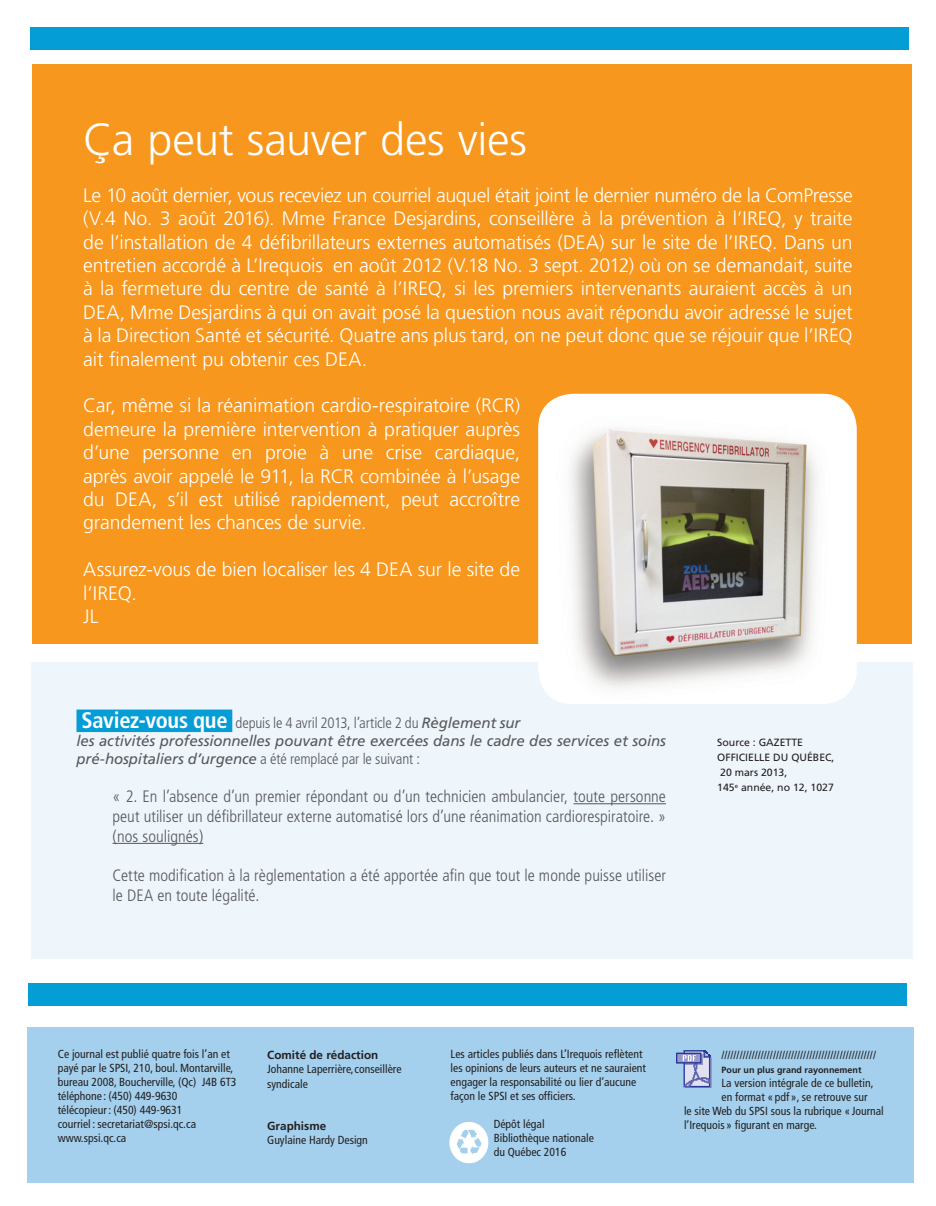
<style>
.page{position:relative;width:936px;height:1206px;background:#fff}
.page>*{position:absolute;margin:0;border:0;box-sizing:border-box;transform-origin:0 0}
.t1{font:300 45px "Frutiger";letter-spacing:-.005em;color:#fff}
.t2{font:300 19.5px/23.4px "Frutiger";letter-spacing:-.005em;color:#fff;text-align:justify}
.t3{font:300 condensed 16.5px/19.8px "Frutiger";color:#57585a;text-align:justify}
.t4{font:italic 15px/18px "Frutiger";letter-spacing:-.005em;color:#57585a}
.t5{font:condensed 11.7px/14.1px "Frutiger";color:#231f20}
.t6{font:700 11.7px "Frutiger";color:#231f20}
.t7{font:10.5px/15px "Frutiger";color:#231f20}
.t8{font:700 9px "Frutiger";color:#231f20}
.s1{font-weight:700;font-style:normal;font-stretch:condensed;font-size:22.5px;color:#fff}
.s2{font-weight:300;font-style:normal;font-stretch:condensed}
</style>
<div class="page">
<div style="left:27px;top:1027px;width:887px;height:156px;background:#a4d0ed"></div>
<div style="left:32px;top:662px;width:882px;height:296px;background:#eef5fb"></div>
<img style="left:449px;top:1121px;width:40px;height:42px">
<div style="left:685px;top:1057px;width:27px;height:31px;background:#9a98ca"></div>
<svg style="left:678px;top:1055px;width:5px;height:7px"></svg>
<div style="left:676px;top:1053px;width:26px;height:11px;border:1px solid #263996"></div>
<svg style="left:683px;top:1050px;width:28px;height:38px"></svg>
<div style="left:30px;top:27px;width:879px;height:23px;background:#059dd6"></div>
<div style="left:29px;top:983px;width:878px;height:23px;background:#059dd6"></div>
<div style="left:32px;top:64px;width:880px;height:580px;background:#f7971d"></div>
<div style="left:76px;top:710px;width:156px;height:22px;background:#059dd6"></div>
<hr style="left:573px;top:803px;width:93px;height:1px;background:#57585a">
<hr style="left:112px;top:843px;width:91px;height:1px;background:#57585a">
<img style="left:538px;top:394px;width:319px;height:310px">
<h1 class="t1" style="left:83px;top:114px;width:445px">Ça peut sauver des vies</h1>
<p class="t2" style="left:83px;top:183px;width:771px">Le 10 août dernier, vous receviez un courriel auquel était joint le dernier numéro de la ComPresse (V.4 No. 3 août 2016). Mme France Desjardins, conseillère à la prévention à l’IREQ, y traite de l’installation de 4 défibrillateurs externes automatisés (DEA) sur le site de l’IREQ. Dans un entretien accordé à L’Irequois en août 2012 (V.18 No. 3 sept. 2012) où on se demandait, suite à la fermeture du centre de santé à l’IREQ, si les premiers intervenants auraient accès à un DEA, Mme Desjardins à qui on avait posé la question nous avait répondu avoir adressé le sujet à la Direction Santé et sécurité. Quatre ans plus tard, on ne peut donc que se réjouir que l’IREQ ait finalement pu obtenir ces DEA.</p>
<p class="t2" style="left:83px;top:394px;width:438px">Car, même si la réanimation cardio-respiratoire (RCR) demeure la première intervention à pratiquer auprès d’une personne en proie à une crise cardiaque, après avoir appelé le 911, la RCR combinée à l’usage du DEA, s’il est utilisé rapidement, peut accroître grandement les chances de survie.</p>
<p class="t2" style="left:83px;top:558px;width:438px;text-align:left">Assurez-vous de bien localiser les 4 DEA sur le site de l’IREQ.<br>JL</p>
<p class="t4" style="left:76px;top:714px;width:591px;text-indent:5px"><span class="s1">Saviez-vous que</span> <span class="s2">depuis le 4 avril 2013, l’article 2 du</span> Règlement sur<br>les activités professionnelles pouvant être exercées dans le cadre des services et soins pré-hospitaliers d’urgence <span class="s2">a été remplacé par le suivant :</span></p>
<p class="t3" style="left:112px;top:787px;width:555px">« 2. En l’absence d’un premier répondant ou d’un technicien ambulancier, toute personne peut utiliser un défibrillateur externe automatisé lors d’une réanimation cardiorespiratoire. » (nos soulignés)</p>
<p class="t3" style="left:113px;top:866px;width:555px">Cette modification à la règlementation a été apportée afin que tout le monde puisse utiliser le DEA en toute légalité.</p>
<p class="t7" style="left:717px;top:735px;width:119px">Source : GAZETTE<br>OFFICIELLE DU QUÉBEC,<br>20 mars 2013,<br>145<sup>e</sup> année, no 12, 1027</p>
<p class="t5" style="left:58px;top:1047px;width:180px">Ce journal est publié quatre fois l’an et payé par le SPSI, 210, boul. Montarville, bureau 2008, Boucherville, (Qc) J4B 6T3 téléphone : (450) 449-9630<br>télécopieur: (450) 449-9631<br>courriel : secretariat@spsi.qc.ca www.spsi.qc.ca</p>
<p class="t6" style="left:267px;top:1048px;width:113px">Comité de rédaction</p>
<p class="t5" style="left:267px;top:1062px;width:136px">Johanne Laperrière,conseillère syndicale</p>
<p class="t6" style="left:267px;top:1119px;width:61px">Graphisme</p>
<p class="t5" style="left:267px;top:1133px;width:102px">Guylaine Hardy Design</p>
<p class="t5" style="left:451px;top:1047px;width:197px">Les articles publiés dans L’Irequois reflètent les opinions de leurs auteurs et ne sauraient engager la responsabilité ou lier d’aucune façon le SPSI et ses officiers.</p>
<p class="t5" style="left:494px;top:1117px;width:102px">Dépôt légal<br>Bibliothèque nationale du Québec 2016</p>
<p class="t5" style="left:722px;top:1048px;width:156px">///////////////////////////////////////////////////</p>
<p class="t8" style="left:722px;top:1064px;width:142px">Pour un plus grand rayonnement</p>
<p class="t5" style="left:722px;top:1076px;width:153px">La version intégrale de ce bulletin,</p>
<p class="t5" style="left:722px;top:1090px;width:148px">en format «pdf », se retrouve sur</p>
<p class="t5" style="left:684px;top:1104px;width:201px">le site Web du SPSI sous la rubrique «Journal</p>
<p class="t5" style="left:684px;top:1118px;width:134px">l’Irequois» figurant en marge.</p>
</div>
